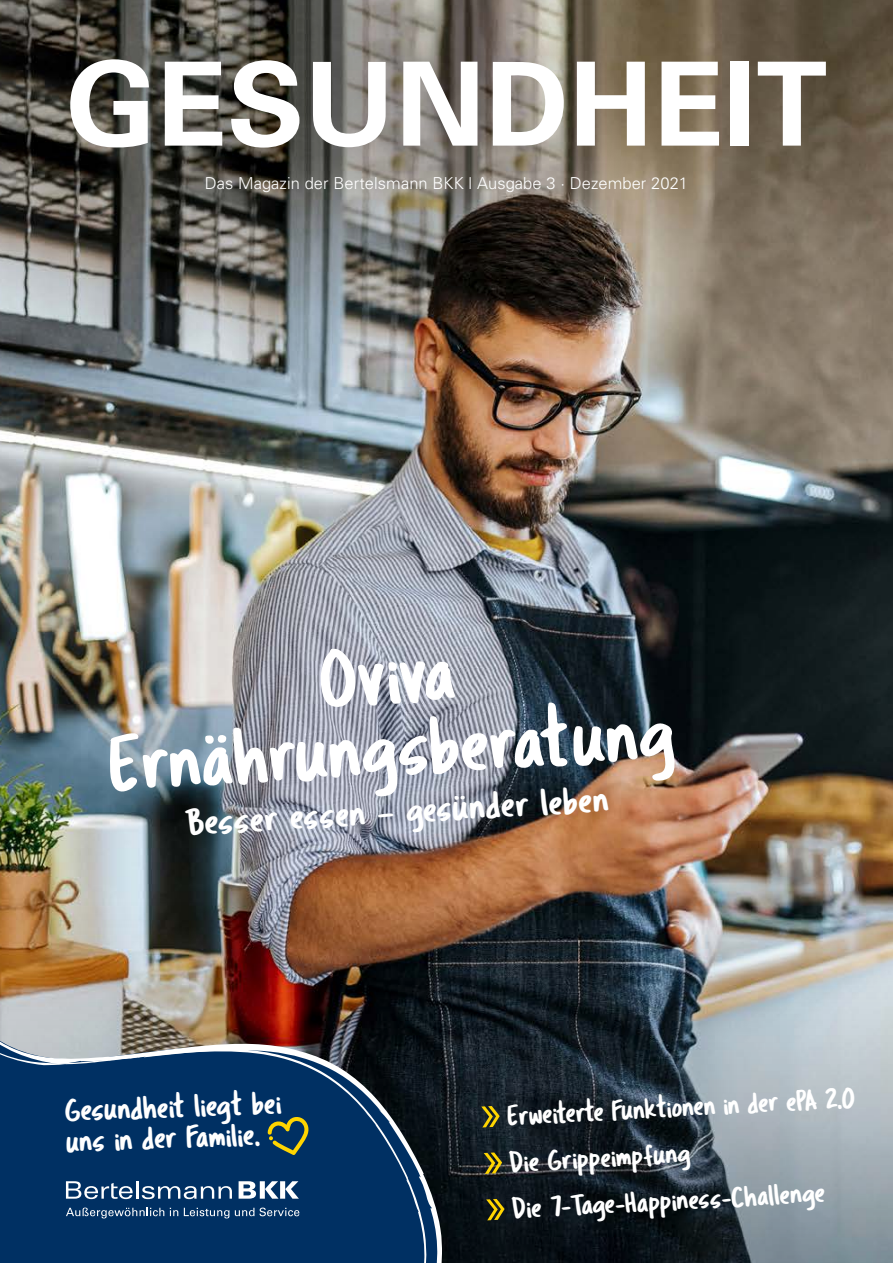
<style>
.page{position:relative;width:893px;height:1263px;background:#fff}
.page>*{position:absolute;margin:0;border:0;box-sizing:border-box;transform-origin:0 0}
.t1{font:700 116.1px "Univers CE";color:#fff}
.t2{font:82.8px/72.9px "Tragic Marker";color:#fff;text-align:center}
.t3{font:39px "Tragic Marker";color:#fff}
.t4{font:32.85px/30.8px "Tragic Marker";color:#fff}
.t5{font:30px/46.5px "Tragic Marker";color:#fff;scale:.95 1}
.t6{font:300 16.5px "Univers";letter-spacing:.005em;color:#fff}
</style>
<div class="page">
<img style="left:0;top:0;width:893px;height:898px">
<img style="left:441px;top:898px;width:452px;height:365px">
<img style="left:0;top:837px;width:441px;height:426px">
<img style="left:0;top:841px;width:426px;height:422px">
<svg style="left:239px;top:1181px;width:60px;height:18px"></svg>
<svg style="left:66px;top:1181px;width:166px;height:18px"></svg>
<svg style="left:66px;top:1207px;width:98px;height:11px"></svg>
<svg style="left:170px;top:1208px;width:8px;height:8px"></svg>
<svg style="left:184px;top:1208px;width:45px;height:10px"></svg>
<svg style="left:235px;top:1207px;width:64px;height:9px"></svg>
<svg style="left:481px;top:1106px;width:19px;height:21px"></svg>
<svg style="left:484px;top:1152px;width:18px;height:22px"></svg>
<svg style="left:486px;top:1199px;width:19px;height:21px"></svg>
<svg style="left:268px;top:1116px;width:42px;height:39px;background:#445c48"></svg>
<img style="left:105px;top:0;width:543px;height:401px">
<h1 class="t1" style="left:66px;top:36px;width:763px">GESUNDHEIT</h1>
<p class="t6" style="left:205px;top:173px;width:485px">Das Magazin der Bertelsmann BKK | Ausgabe 3 · Dezember 2021</p>
<h2 class="t2" style="left:104px;top:653px;width:569px;rotate:-3deg">Oviva<br>Ernährungsberatung</h2>
<h3 class="t3" style="left:187px;top:798px;width:423px;rotate:-3deg">Besser essen – gesünder leben</h3>
<p class="t4" style="left:65px;top:1094px;width:218px;rotate:-2deg">Gesundheit liegt bei uns in der Familie.</p>
<p class="t5" style="left:506px;top:1092px;width:368px;rotate:-3deg">Erweiterte Funktionen in der ePA 2.0<br>Die Grippeimpfung<br>Die 7-Tage-Happiness-Challenge</p>
</div>
